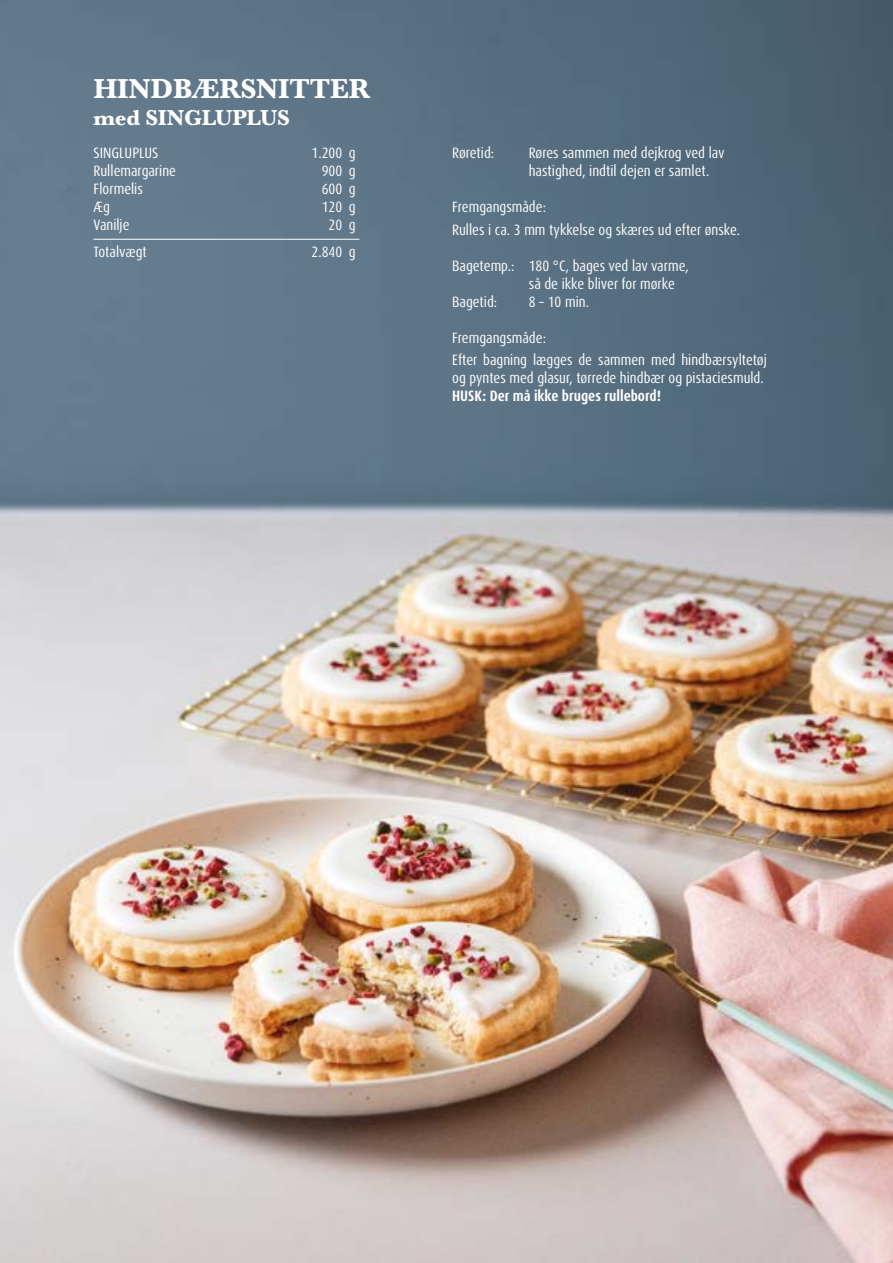
<style>
.page{position:relative;width:893px;height:1263px;background:#fff}
.page>*{position:absolute;margin:0;border:0;box-sizing:border-box;transform-origin:0 0}
.t1{font:700 28.5px "Baskerville";letter-spacing:-.01em;color:#fff}
.t2{font:700 22.5px "Baskerville";letter-spacing:-.01em;color:#fff}
.t3{font:condensed 15px/22.2px "Dax Pro";color:#fff}
.t4{font:700 condensed 15px "Dax Pro";color:#fff}
</style>
<div class="page">
<img style="left:0;top:0;width:893px;height:1263px">
<hr style="left:94px;top:239px;width:265px;height:1px;background:#fff">
<h1 class="t1" style="left:94px;top:69px;width:278px">HINDBÆRSNITTER</h1>
<h2 class="t2" style="left:94px;top:102px;width:198px">med SINGLUPLUS</h2>
<p class="t3" style="left:94px;top:142px;width:66px">SINGLUPLUS</p>
<p class="t3" style="left:312px;top:142px;width:45px">1.200 g</p>
<p class="t3" style="left:94px;top:160px;width:84px">Rullemargarine</p>
<p class="t3" style="left:322px;top:160px;width:35px">900 g</p>
<p class="t3" style="left:94px;top:178px;width:51px">Flormelis</p>
<p class="t3" style="left:322px;top:178px;width:35px">600 g</p>
<p class="t3" style="left:94px;top:196px;width:18px">Æg</p>
<p class="t3" style="left:322px;top:196px;width:35px">120 g</p>
<p class="t3" style="left:94px;top:214px;width:38px">Vanilje</p>
<p class="t3" style="left:329px;top:214px;width:28px">20 g</p>
<p class="t3" style="left:94px;top:241px;width:55px">Totalvægt</p>
<p class="t3" style="left:312px;top:241px;width:45px">2.840 g</p>
<p class="t3" style="left:452px;top:142px;width:43px">Røretid:</p>
<p class="t3" style="left:529px;top:144px;width:197px;line-height:18px">Røres sammen med dejkrog ved lav hastighed, indtil dejen er samlet.</p>
<p class="t3" style="left:452px;top:196px;width:289px">Fremgangsmåde:<br>Rulles i ca. 3 mm tykkelse og skæres ud efter ønske.</p>
<p class="t3" style="left:452px;top:255px;width:238px">Bagetemp.: 180 °C, bages ved lav varme,</p>
<p class="t3" style="left:529px;top:273px;width:148px">så de ikke bliver for mørke</p>
<p class="t3" style="left:452px;top:291px;width:47px">Bagetid:</p>
<p class="t3" style="left:529px;top:291px;width:62px">8 – 10 min.</p>
<p class="t3" style="left:452px;top:327px;width:316px">Fremgangsmåde:<br>Efter bagning lægges de sammen med hindbærsyltetøj</p>
<p class="t3" style="left:452px;top:367px;width:313px">og pyntes med glasur, tørrede hindbær og pistaciesmuld.</p>
<p class="t4" style="left:452px;top:386px;width:210px">HUSK: Der må ikke bruges rullebord!</p>
</div>
